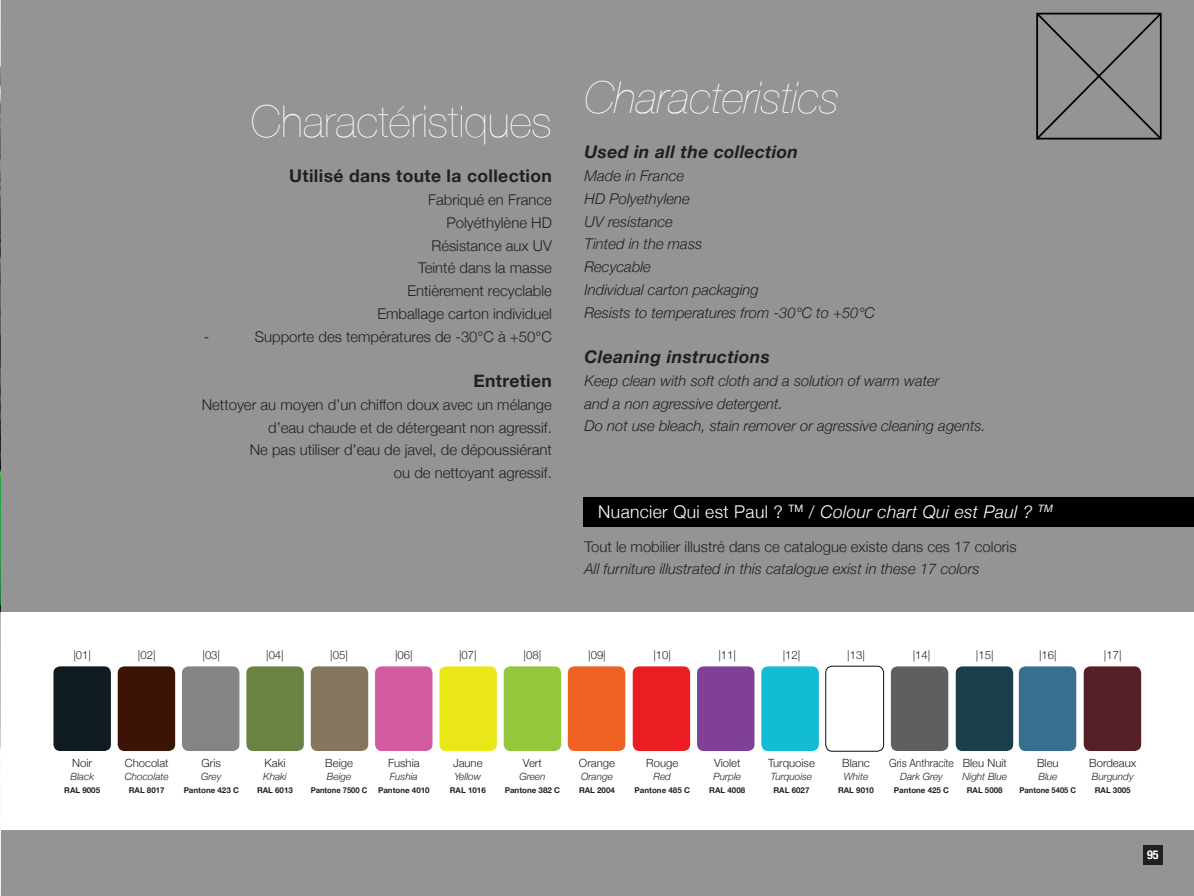
<style>
.page{position:relative;width:1194px;height:896px;background:#fff}
.page>*{position:absolute;margin:0;border:0;box-sizing:border-box;transform-origin:0 0}
.t1{font:200 43.75px "Helvetica Neue";color:#fff}
.t2{font:italic 200 43.75px "Helvetica Neue";color:#fff}
.t3{font:italic 300 17.5px "Helvetica Neue";letter-spacing:.02em;color:#fff}
.t4{font:italic 700 17.5px "Helvetica Neue";letter-spacing:.02em;color:#231f20}
.t5{font:700 17.5px "Helvetica Neue";letter-spacing:.02em;color:#231f20}
.t6{font:300 14.88px/22.8px "Helvetica Neue";color:#231f20;text-align:right}
.t7{font:italic 300 14.88px/22.8px "Helvetica Neue";color:#231f20}
.t8{font:700 condensed 12.25px "Helvetica Neue";color:#fff}
.t9{font:300 11.38px "Helvetica Neue";color:#231f20}
.t10{font:300 11.38px "Helvetica Neue";color:#231f20;scale:.9 1}
.t11{font:italic 300 9.97px "Helvetica Neue";color:#231f20}
.t12{font:700 8.05px "Helvetica Neue";color:#231f20}
.t13{font:700 8.05px "Helvetica Neue";color:#231f20;scale:.95 1}
.s1{font-style:normal}
</style>
<div class="page">
<img style="left:0;top:3px;width:1px;height:890px">
<div style="left:1px;top:0;width:1192px;height:896px;background:#959494"></div>
<div style="left:1px;top:613px;width:1192px;height:217px;background:#fff"></div>
<div style="left:0;top:613px;width:51px;height:217px;background:#fff"></div>
<div style="left:825px;top:666px;width:59px;height:86px;border:1px solid #000d23;border-radius:7px"></div>
<div style="left:890px;top:666px;width:58px;height:85px;background:#5f5f62;border-radius:7px"></div>
<div style="left:955px;top:666px;width:58px;height:85px;background:#1a3e4a;border-radius:7px"></div>
<div style="left:1018px;top:666px;width:58px;height:85px;background:#386e8f;border-radius:7px"></div>
<div style="left:1083px;top:666px;width:58px;height:85px;background:#552029;border-radius:7px"></div>
<div style="left:118px;top:666px;width:57px;height:85px;background:#3b1406;border-radius:7px"></div>
<div style="left:375px;top:666px;width:57px;height:85px;background:#d35ba2;border-radius:7px"></div>
<div style="left:182px;top:666px;width:57px;height:85px;background:#858485;border-radius:7px"></div>
<div style="left:697px;top:666px;width:57px;height:85px;background:#814098;border-radius:7px"></div>
<div style="left:761px;top:666px;width:57px;height:85px;background:#12bcd4;border-radius:7px"></div>
<div style="left:439px;top:666px;width:58px;height:85px;background:#eae716;border-radius:7px"></div>
<div style="left:632px;top:666px;width:58px;height:85px;background:#eb1d23;border-radius:7px"></div>
<div style="left:568px;top:666px;width:57px;height:85px;background:#ee6122;border-radius:7px"></div>
<div style="left:246px;top:666px;width:58px;height:85px;background:#698442;border-radius:7px"></div>
<div style="left:503px;top:666px;width:58px;height:85px;background:#94c83c;border-radius:7px"></div>
<div style="left:53px;top:666px;width:58px;height:85px;background:#101a21;border-radius:7px"></div>
<div style="left:311px;top:666px;width:57px;height:85px;background:#85775e;border-radius:7px"></div>
<div style="left:1142px;top:845px;width:20px;height:20px;background:#231f20"></div>
<div style="left:583px;top:498px;width:610px;height:29px;background:#000"></div>
<svg style="left:1036px;top:12px;width:126px;height:128px"></svg>
<p class="t9" style="left:73px;top:648px;width:19px">|01|</p>
<p class="t9" style="left:138px;top:648px;width:19px">|02|</p>
<h1 class="t1" style="left:251px;top:96px;width:302px">Charactéristiques</h1>
<p class="t5" style="left:289px;top:165px;width:264px">Utilisé dans toute la collection</p>
<p class="t6" style="left:377px;top:188px;width:176px">Fabriqué en France<br>Polyéthylène HD<br>Résistance aux UV<br>Teinté dans la masse<br>Entièrement recyclable<br>Emballage carton individuel</p>
<p class="t6" style="left:204px;top:325px;width:7px">-</p>
<p class="t6" style="left:255px;top:325px;width:298px">Supporte des températures de -30°C à +50°C</p>
<p class="t5" style="left:473px;top:370px;width:80px">Entretien</p>
<p class="t6" style="left:202px;top:393px;width:351px">Nettoyer au moyen d’un chiffon doux avec un mélange d’eau chaude et de détergeant non agressif.<br>Ne pas utiliser d’eau de javel, de dépoussiérant<br>ou de nettoyant agressif.</p>
<h1 class="t2" style="left:584px;top:72px;width:257px">Characteristics</h1>
<p class="t4" style="left:584px;top:141px;width:215px">Used in all the collection</p>
<p class="t7" style="left:584px;top:164px;width:292px">Made in France<br>HD Polyethylene<br>UV resistance<br>Tinted in the mass<br>Recycable<br>Individual carton packaging<br>Resists to temperatures from -30°C to +50°C</p>
<p class="t4" style="left:584px;top:346px;width:187px">Cleaning instructions</p>
<p class="t7" style="left:584px;top:369px;width:402px">Keep clean with soft cloth and a solution of warm water<br>and a non agressive detergent.<br>Do not use bleach, stain remover or agressive cleaning agents.</p>
<p class="t3" style="left:598px;top:501px;width:456px"><span class="s1">Nuancier Qui est Paul ?</span> <sup>TM</sup> <span class="s1">/</span> Colour chart Qui est Paul ? <sup>TM</sup></p>
<p class="t6" style="left:584px;top:535px;width:433px">Tout le mobilier illustré dans ce catalogue existe dans ces 17 coloris</p>
<p class="t7" style="left:584px;top:557px;width:396px">All furniture illustrated in this catalogue exist in these 17 colors</p>
<p class="t9" style="left:202px;top:648px;width:19px">|03|</p>
<p class="t9" style="left:266px;top:648px;width:19px">|04|</p>
<p class="t9" style="left:330px;top:648px;width:19px">|05|</p>
<p class="t9" style="left:395px;top:648px;width:19px">|06|</p>
<p class="t9" style="left:459px;top:648px;width:19px">|07|</p>
<p class="t9" style="left:523px;top:648px;width:19px">|08|</p>
<p class="t9" style="left:588px;top:648px;width:19px">|09|</p>
<p class="t9" style="left:653px;top:648px;width:19px">|10|</p>
<p class="t9" style="left:718px;top:648px;width:19px">|11|</p>
<p class="t9" style="left:782px;top:648px;width:19px">|12|</p>
<p class="t9" style="left:847px;top:648px;width:19px">|13|</p>
<p class="t9" style="left:912px;top:648px;width:19px">|14|</p>
<p class="t9" style="left:976px;top:648px;width:19px">|15|</p>
<p class="t9" style="left:1039px;top:648px;width:19px">|16|</p>
<p class="t9" style="left:1103px;top:648px;width:19px">|17|</p>
<p class="t9" style="left:72px;top:755px;width:21px">Noir</p>
<p class="t11" style="left:70px;top:770px;width:25px">Black</p>
<p class="t12" style="left:64px;top:785px;width:37px">RAL 9005</p>
<p class="t9" style="left:125px;top:755px;width:45px">Chocolat</p>
<p class="t11" style="left:125px;top:770px;width:45px">Chocolate</p>
<p class="t12" style="left:129px;top:785px;width:37px">RAL 8017</p>
<p class="t9" style="left:202px;top:755px;width:21px">Gris</p>
<p class="t11" style="left:201px;top:770px;width:22px">Grey</p>
<p class="t12" style="left:184px;top:785px;width:57px">Pantone 423 C</p>
<p class="t9" style="left:264px;top:755px;width:22px">Kaki</p>
<p class="t11" style="left:263px;top:770px;width:25px">Khaki</p>
<p class="t12" style="left:257px;top:785px;width:37px">RAL 6013</p>
<p class="t9" style="left:325px;top:755px;width:29px">Beige</p>
<p class="t11" style="left:327px;top:770px;width:26px">Beige</p>
<p class="t13" style="left:311px;top:785px;width:61px">Pantone 7500 C</p>
<p class="t9" style="left:388px;top:755px;width:33px">Fushia</p>
<p class="t11" style="left:390px;top:770px;width:29px">Fushia</p>
<p class="t12" style="left:378px;top:785px;width:53px">Pantone 4010</p>
<p class="t9" style="left:453px;top:755px;width:31px">Jaune</p>
<p class="t11" style="left:454px;top:770px;width:28px">Yellow</p>
<p class="t12" style="left:450px;top:785px;width:37px">RAL 1016</p>
<p class="t9" style="left:523px;top:755px;width:20px">Vert</p>
<p class="t11" style="left:519px;top:770px;width:28px">Green</p>
<p class="t12" style="left:505px;top:785px;width:57px">Pantone 382 C</p>
<p class="t9" style="left:579px;top:755px;width:38px">Orange</p>
<p class="t11" style="left:581px;top:770px;width:33px">Orange</p>
<p class="t12" style="left:579px;top:785px;width:37px">RAL 2004</p>
<p class="t9" style="left:646px;top:755px;width:34px">Rouge</p>
<p class="t11" style="left:653px;top:770px;width:19px">Red</p>
<p class="t12" style="left:634px;top:785px;width:57px">Pantone 485 C</p>
<p class="t9" style="left:714px;top:755px;width:28px">Violet</p>
<p class="t11" style="left:713px;top:770px;width:29px">Purple</p>
<p class="t12" style="left:709px;top:785px;width:37px">RAL 4008</p>
<p class="t9" style="left:768px;top:755px;width:48px">Turquoise</p>
<p class="t11" style="left:770px;top:770px;width:43px">Turquoise</p>
<p class="t12" style="left:773px;top:785px;width:37px">RAL 6027</p>
<p class="t9" style="left:842px;top:755px;width:29px">Blanc</p>
<p class="t11" style="left:843px;top:770px;width:26px">White</p>
<p class="t12" style="left:838px;top:785px;width:37px">RAL 9010</p>
<p class="t10" style="left:889px;top:755px;width:73px">Gris Anthracite</p>
<p class="t11" style="left:900px;top:770px;width:44px">Dark Grey</p>
<p class="t12" style="left:893px;top:785px;width:57px">Pantone 425 C</p>
<p class="t9" style="left:962px;top:755px;width:46px">Bleu Nuit</p>
<p class="t11" style="left:962px;top:770px;width:46px">Night Blue</p>
<p class="t12" style="left:966px;top:785px;width:37px">RAL 5008</p>
<p class="t9" style="left:1037px;top:755px;width:23px">Bleu</p>
<p class="t11" style="left:1038px;top:770px;width:21px">Blue</p>
<p class="t13" style="left:1019px;top:785px;width:61px">Pantone 5405 C</p>
<p class="t9" style="left:1089px;top:755px;width:48px">Bordeaux</p>
<p class="t11" style="left:1091px;top:770px;width:43px">Burgundy</p>
<p class="t12" style="left:1094px;top:785px;width:37px">RAL 3005</p>
<p class="t8" style="left:1146px;top:847px;width:13px">95</p>
</div>
